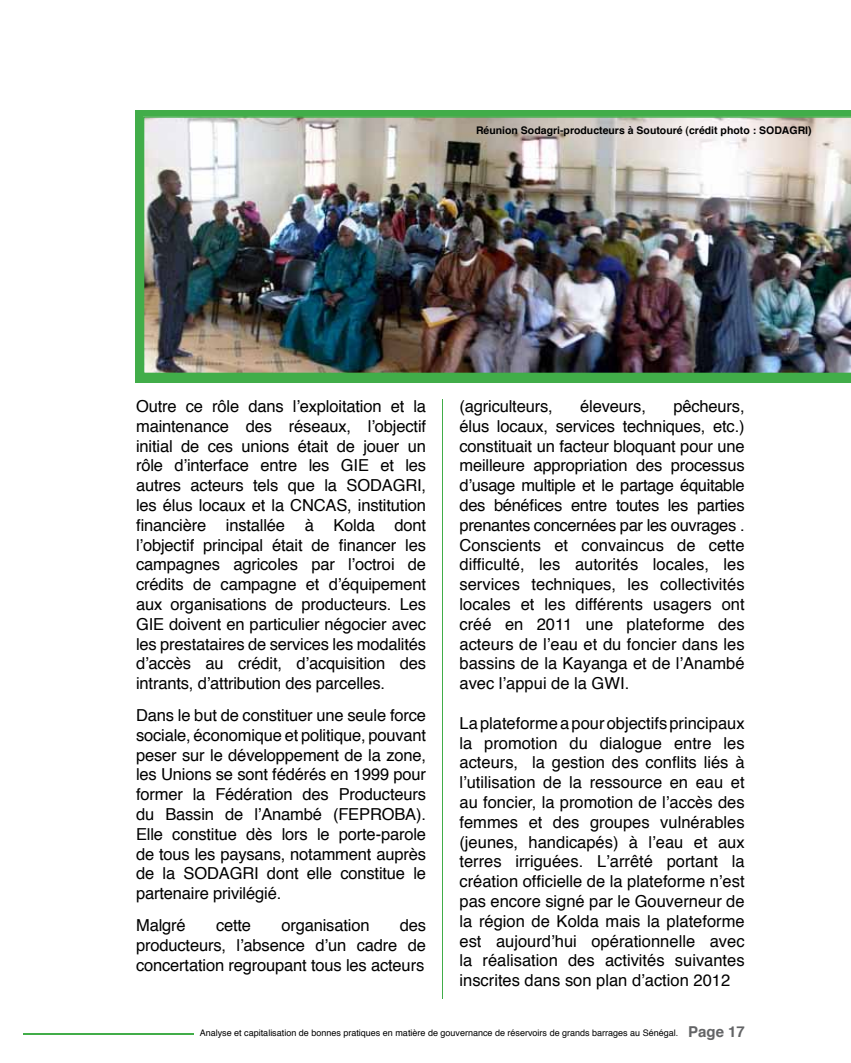
<style>
.page{position:relative;width:851px;height:1063px;background:#fff}
.page>*{position:absolute;margin:0;border:0;box-sizing:border-box;transform-origin:0 0}
.t1{font:16.5px/19.8px "Helvetica";letter-spacing:-.01em;color:#000;text-align:justify}
.t2{font:700 10.5px "Helvetica";color:#000}
.t3{font:9px "Helvetica";color:#000}
.s1{font-weight:700;font-size:15px;color:#636466}
</style>
<div class="page">
<div style="left:135px;top:111px;width:715px;height:272px;background:#41ad49"></div>
<hr style="left:442px;top:400px;width:1px;height:599px;background:#41ad49">
<img style="left:143px;top:116px;width:707px;height:257px">
<hr style="left:23px;top:1034px;width:170px;height:1px;background:#41ad49">
<p class="t2" style="left:476px;top:122px;width:337px">Réunion Sodagri-producteurs à Soutouré (crédit photo : SODAGRI)</p>
<p class="t1" style="left:136px;top:397px;width:291px">Outre ce rôle dans l’exploitation et la maintenance des réseaux, l’objectif initial de ces unions était de jouer un rôle d’interface entre les GIE et les autres acteurs tels que la SODAGRI, les élus locaux et la CNCAS, institution financière installée à Kolda dont l’objectif principal était de financer les campagnes agricoles par l’octroi de crédits de campagne et d’équipement aux organisations de producteurs. Les GIE doivent en particulier négocier avec les prestataires de services les modalités d’accès au crédit, d’acquisition des intrants, d’attribution des parcelles.</p>
<p class="t1" style="left:136px;top:706px;width:291px">Dans le but de constituer une seule force sociale, économique et politique, pouvant peser sur le développement de la zone, les Unions se sont fédérés en 1999 pour former la Fédération des Producteurs du Bassin de l’Anambé (FEPROBA).<br>Elle constitue dès lors le porte-parole de tous les paysans, notamment auprès de la SODAGRI dont elle constitue le partenaire privilégié.</p>
<p class="t1" style="left:136px;top:916px;width:51px">Malgré</p>
<p class="t1" style="left:216px;top:916px;width:37px">cette</p>
<p class="t1" style="left:281px;top:916px;width:90px">organisation</p>
<p class="t1" style="left:459px;top:397px;width:286px;text-indent:214px">pêcheurs, élus locaux, services techniques, etc.) constituait un facteur bloquant pour une meilleure appropriation des processus d’usage multiple et le partage équitable des bénéfices entre toutes les parties prenantes concernées par les ouvrages .<br>Conscients et convaincus de cette difficulté, les autorités locales, les services techniques, les collectivités locales et les différents usagers ont créé en 2011 une plateforme des acteurs de l’eau et du foncier dans les bassins de la Kayanga et de l’Anambé avec l’appui de la GWI.</p>
<p class="t1" style="left:459px;top:714px;width:287px">La plateforme a pour objectifs principaux la promotion du dialogue entre les acteurs, la gestion des conflits liés à l’utilisation de la ressource en eau et au foncier, la promotion de l’accès des femmes et des groupes vulnérables (jeunes, handicapés) à l’eau et aux terres irriguées. L’arrêté portant la création officielle de la plateforme n’est pas encore signé par le Gouverneur de la région de Kolda mais la plateforme est aujourd’hui opérationnelle avec la réalisation des activités suivantes inscrites dans son plan d’action 2012</p>
<p class="t3" style="left:200px;top:1026px;width:546px">Analyse et capitalisation de bonnes pratiques en matière de gouvernance de réservoirs de grands barrages au Sénégal. <span class="s1">Page 17</span></p>
<p class="t1" style="left:459px;top:397px;width:95px">(agriculteurs,</p>
<p class="t1" style="left:580px;top:397px;width:67px">éleveurs,</p>
<p class="t1" style="left:136px;top:916px;width:291px;text-indent:264px">des producteurs, l’absence d’un cadre de concertation regroupant tous les acteurs</p>
</div>
